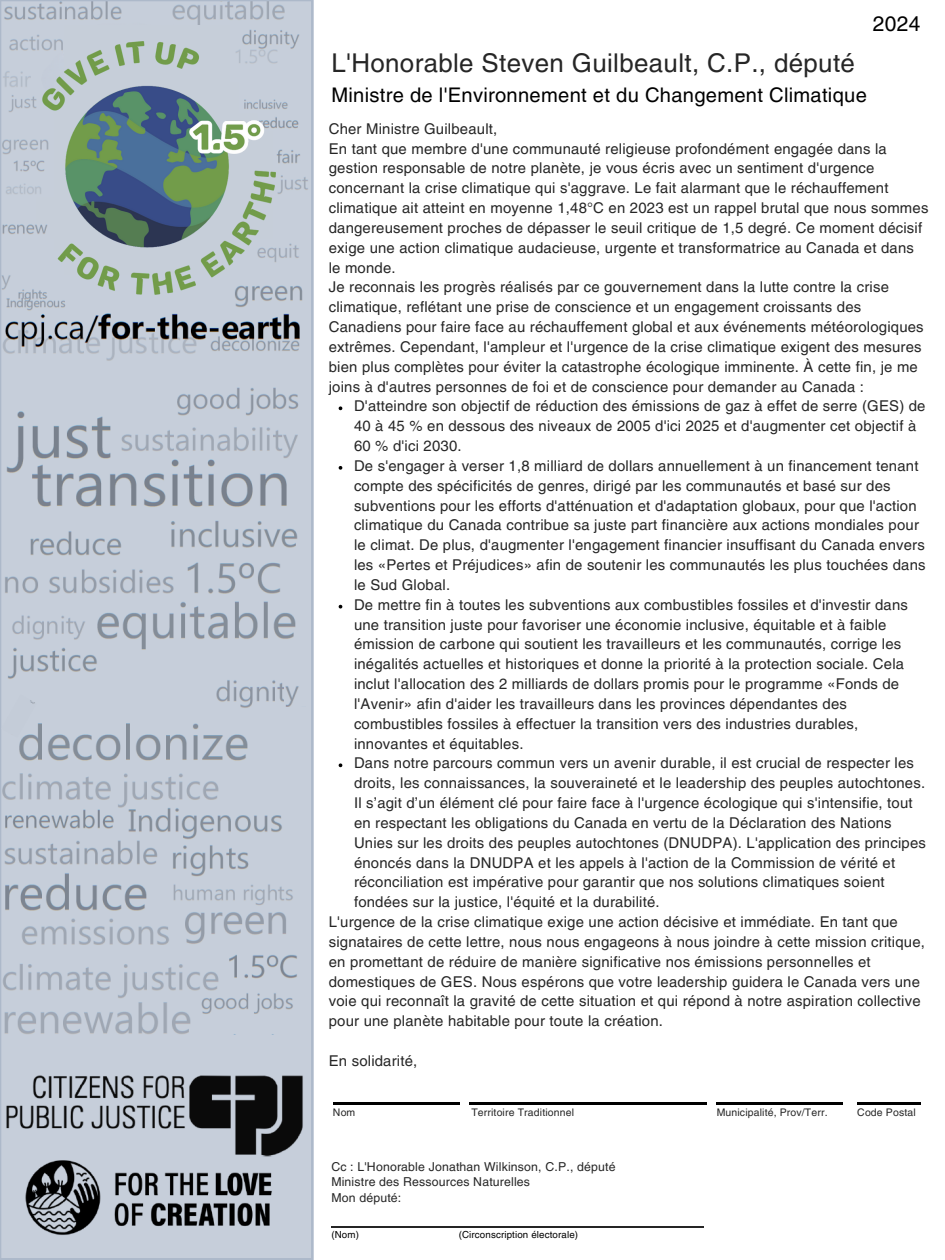
<style>
.page{position:relative;width:945px;height:1260px;background:#fff}
.page>*{position:absolute;margin:0;border:0;box-sizing:border-box;transform-origin:0 0}
.t1{font:25.9px "Helvetica LT Pro";letter-spacing:.015em;color:#262626}
.t2{font:21px "Helvetica LT Pro";color:#000}
.t3{font:20.12px "Helvetica LT Pro";letter-spacing:.015em;color:#000}
.t4{font:14.88px/19.8px "Helvetica LT Pro";letter-spacing:.015em;color:#262626}
.t5{font:12.25px "Helvetica LT Pro";letter-spacing:.015em;color:#262626}
.t6{font:10.5px "Helvetica LT Pro";letter-spacing:.015em;color:#262626}
.t7{font:9.8px "Helvetica LT Pro";letter-spacing:.015em;color:#000}
</style>
<div class="page">
<hr style="left:858px;top:1103px;width:63px;height:1px;background:#000">
<hr style="left:717px;top:1103px;width:126px;height:1px;background:#000">
<hr style="left:470px;top:1103px;width:236px;height:1px;background:#000">
<hr style="left:333px;top:1103px;width:126px;height:1px;background:#000">
<hr style="left:331px;top:1226px;width:373px;height:1px;background:#252525">
<img style="left:0;top:0;width:314px;height:1260px">
<div style="left:64px;top:26px;width:166px;height:15px;background:#c6ced9"></div>
<img style="left:36px;top:198px;width:3px;height:26px">
<img style="left:284px;top:682px;width:21px;height:25px">
<div style="left:1px;top:694px;width:36px;height:44px;background:#c4ccd8"></div>
<img style="left:39px;top:41px;width:236px;height:253px">
<svg style="left:339px;top:406px;width:3px;height:4px"></svg>
<svg style="left:339px;top:466px;width:3px;height:4px"></svg>
<svg style="left:339px;top:605px;width:3px;height:4px"></svg>
<svg style="left:339px;top:763px;width:3px;height:4px"></svg>
<p class="t2" style="left:873px;top:16px;width:49px">2024</p>
<p class="t1" style="left:331px;top:53px;width:525px">L'Honorable Steven Guilbeault, C.P., député</p>
<p class="t3" style="left:331px;top:87px;width:537px">Ministre de l'Environnement et du Changement Climatique</p>
<p class="t4" style="left:329px;top:120px;width:170px">Cher Ministre Guilbeault,</p>
<p class="t4" style="left:329px;top:140px;width:601px">En tant que membre d'une communauté religieuse profondément engagée dans la gestion responsable de notre planète, je vous écris avec un sentiment d'urgence concernant la crise climatique qui s'aggrave. Le fait alarmant que le réchauffement climatique ait atteint en moyenne 1,48°C en 2023 est un rappel brutal que nous sommes dangereusement proches de dépasser le seuil critique de 1,5 degré. Ce moment décisif exige une action climatique audacieuse, urgente et transformatrice au Canada et dans le monde.</p>
<p class="t4" style="left:329px;top:279px;width:597px">Je reconnais les progrès réalisés par ce gouvernement dans la lutte contre la crise climatique, reflétant une prise de conscience et un engagement croissants des Canadiens pour faire face au réchauffement global et aux événements météorologiques extrêmes. Cependant, l'ampleur et l'urgence de la crise climatique exigent des mesures bien plus complètes pour éviter la catastrophe écologique imminente. À cette fin, je me joins à d'autres personnes de foi et de conscience pour demander au Canada :</p>
<p class="t4" style="left:354px;top:398px;width:573px">D'atteindre son objectif de réduction des émissions de gaz à effet de serre (GES) de<br>40 à 45 % en dessous des niveaux de 2005 d'ici 2025 et d'augmenter cet objectif à<br>60 % d'ici 2030.</p>
<p class="t4" style="left:354px;top:457px;width:573px">De s'engager à verser 1,8 milliard de dollars annuellement à un financement tenant compte des spécificités de genres, dirigé par les communautés et basé sur des subventions pour les efforts d'atténuation et d'adaptation globaux, pour que l'action climatique du Canada contribue sa juste part financière aux actions mondiales pour le climat. De plus, d'augmenter l'engagement financier insuffisant du Canada envers les «Pertes et Préjudices» afin de soutenir les communautés les plus touchées dans le Sud Global.</p>
<p class="t4" style="left:354px;top:596px;width:555px">De mettre fin à toutes les subventions aux combustibles fossiles et d'investir dans une transition juste pour favoriser une économie inclusive, équitable et à faible émission de carbone qui soutient les travailleurs et les communautés, corrige les inégalités actuelles et historiques et donne la priorité à la protection sociale. Cela inclut l'allocation des 2 milliards de dollars promis pour le programme «Fonds de l'Avenir» afin d'aider les travailleurs dans les provinces dépendantes des combustibles fossiles à effectuer la transition vers des industries durables, innovantes et équitables.</p>
<p class="t4" style="left:354px;top:755px;width:573px">Dans notre parcours commun vers un avenir durable, il est crucial de respecter les droits, les connaissances, la souveraineté et le leadership des peuples autochtones.<br>Il s’agit d’un élément clé pour faire face à l'urgence écologique qui s'intensifie, tout en respectant les obligations du Canada en vertu de la Déclaration des Nations Unies sur les droits des peuples autochtones (DNUDPA). L'application des principes énoncés dans la DNUDPA et les appels à l'action de la Commission de vérité et réconciliation est impérative pour garantir que nos solutions climatiques soient fondées sur la justice, l'équité et la durabilité.</p>
<p class="t4" style="left:329px;top:913px;width:598px">L'urgence de la crise climatique exige une action décisive et immédiate. En tant que signataires de cette lettre, nous nous engageons à nous joindre à cette mission critique, en promettant de réduire de manière significative nos émissions personnelles et domestiques de GES. Nous espérons que votre leadership guidera le Canada vers une voie qui reconnaît la gravité de cette situation et qui répond à notre aspiration collective pour une planète habitable pour toute la création.</p>
<p class="t4" style="left:329px;top:1052px;width:90px">En solidarité,</p>
<p class="t6" style="left:333px;top:1109px;width:24px">Nom</p>
<p class="t6" style="left:471px;top:1109px;width:104px">Territoire Traditionnel</p>
<p class="t6" style="left:717px;top:1109px;width:112px">Municipalité, Prov/Terr.</p>
<p class="t6" style="left:857px;top:1109px;width:60px">Code Postal</p>
<p class="t5" style="left:331px;top:1162px;width:286px">Cc : L'Honorable Jonathan Wilkinson, C.P., député</p>
<p class="t5" style="left:331px;top:1178px;width:200px">Ministre des Ressources Naturelles</p>
<p class="t5" style="left:331px;top:1193px;width:71px">Mon député:</p>
<p class="t7" style="left:331px;top:1231px;width:29px">(Nom)</p>
<p class="t7" style="left:459px;top:1231px;width:121px">(Circonscription électorale)</p>
</div>
